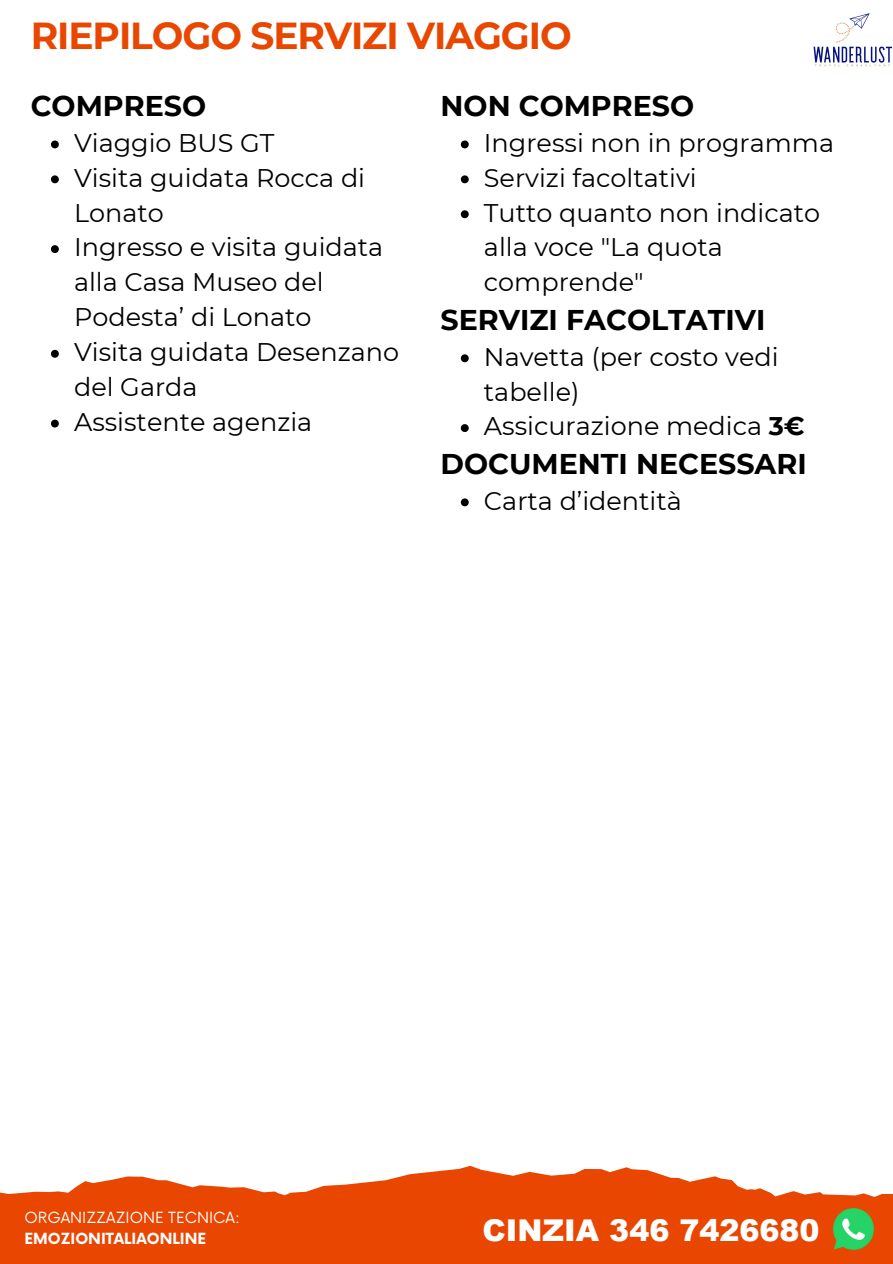
<style>
.page{position:relative;width:893px;height:1264px;background:#fff}
.page>*{position:absolute;margin:0;border:0;box-sizing:border-box;transform-origin:0 0}
.t1{font:700 37.5px "Montserrat";letter-spacing:-.03em;color:#e84700}
.t2{font:900 30px "Arial";color:#fff}
.t3{font:700 28.5px "Montserrat";color:#000}
.t4{font:25.5px/34.8px "Montserrat";color:#000}
.t5{font:15px "Now";color:#fff}
.t6{font:700 15px "Now";color:#fff}
.s1{font-weight:700}
</style>
<div class="page">
<svg style="left:0;top:1165px;width:892px;height:98px;fill:#e84601"></svg>
<svg style="left:51px;top:140px;width:8px;height:8px"></svg>
<svg style="left:51px;top:175px;width:8px;height:8px"></svg>
<svg style="left:51px;top:245px;width:8px;height:8px"></svg>
<svg style="left:51px;top:350px;width:8px;height:8px"></svg>
<svg style="left:51px;top:419px;width:8px;height:8px"></svg>
<svg style="left:461px;top:140px;width:7px;height:8px"></svg>
<svg style="left:461px;top:175px;width:7px;height:8px"></svg>
<svg style="left:461px;top:210px;width:7px;height:8px"></svg>
<svg style="left:461px;top:354px;width:7px;height:8px"></svg>
<svg style="left:461px;top:424px;width:7px;height:8px"></svg>
<svg style="left:461px;top:498px;width:7px;height:8px"></svg>
<img style="left:832px;top:1207px;width:42px;height:42px">
<img style="left:813px;top:13px;width:79px;height:54px">
<p class="t1" style="left:31px;top:12px;width:542px">RIEPILOGO SERVIZI VIAGGIO</p>
<p class="t3" style="left:31px;top:88px;width:177px">COMPRESO</p>
<h2 class="t4" style="left:74px;top:125px;width:202px">Viaggio BUS GT</h2>
<p class="t4" style="left:74px;top:160px;width:292px">Visita guidata Rocca di<br>Lonato</p>
<p class="t4" style="left:74px;top:230px;width:311px">Ingresso e visita guidata alla Casa Museo del<br>Podesta’ di Lonato</p>
<p class="t4" style="left:74px;top:334px;width:326px">Visita guidata Desenzano del Garda</p>
<p class="t4" style="left:74px;top:404px;width:240px">Assistente agenzia</p>
<p class="t3" style="left:440px;top:88px;width:255px">NON COMPRESO</p>
<h2 class="t4" style="left:484px;top:125px;width:351px">Ingressi non in programma</h2>
<p class="t4" style="left:484px;top:160px;width:214px">Servizi facoltativi</p>
<p class="t4" style="left:484px;top:195px;width:338px">Tutto quanto non indicato alla voce "La quota comprende"</p>
<p class="t3" style="left:440px;top:302px;width:326px">SERVIZI FACOLTATIVI</p>
<h2 class="t4" style="left:484px;top:339px;width:296px">Navetta (per costo vedi tabelle)</h2>
<p class="t4" style="left:484px;top:409px;width:322px">Assicurazione medica <span class="s1">3€</span></p>
<p class="t3" style="left:440px;top:446px;width:367px">DOCUMENTI NECESSARI</p>
<h2 class="t4" style="left:484px;top:483px;width:199px">Carta d’identità</h2>
<p class="t5" style="left:25px;top:1209px;width:216px">ORGANIZZAZIONE TECNICA:</p>
<p class="t6" style="left:25px;top:1229px;width:183px">EMOZIONITALIAONLINE</p>
<p class="t2" style="left:482px;top:1208px;width:338px">CINZIA 346 7426680</p>
</div>
